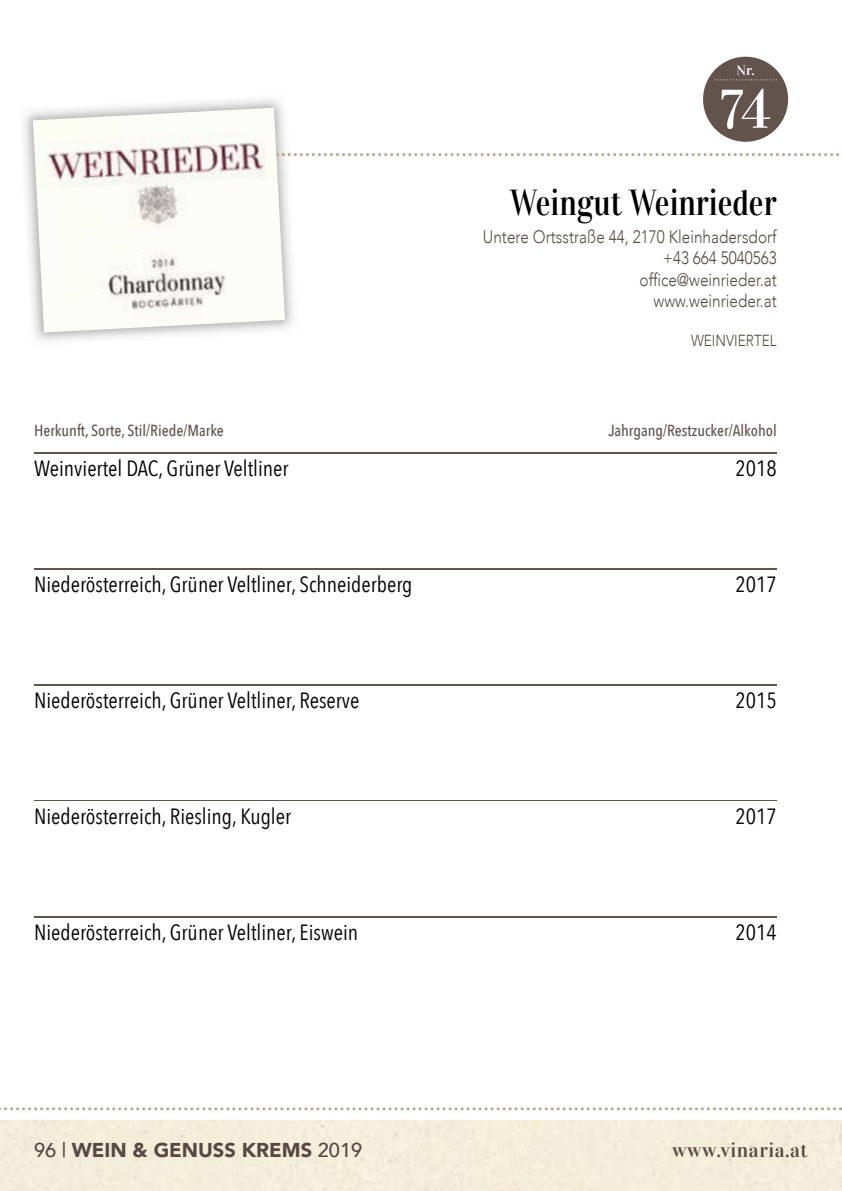
<style>
.page{position:relative;width:842px;height:1191px;background:#fff}
.page>*{position:absolute;margin:0;border:0;box-sizing:border-box;transform-origin:0 0}
.t1{font:54.6px "Vidaloka";color:#fff}
.t2{font:36px "Vidaloka";color:#000;scale:.85 1}
.t3{font:22px "Avenir Next Condensed";color:#000}
.t4{font:900 20px "Avenir";color:#564842}
.t5{font:20px "Vidaloka";letter-spacing:.03em;color:#564842}
.t6{font:300 18px/21.6px "Avenir";color:#564842;text-align:right;scale:.85 1}
.t7{font:500 16px "Avenir Next Condensed";color:#63534d}
.t8{font:300 16px "Avenir";color:#564842;scale:.85 1}
.t9{font:14px "Vidaloka";color:#fff}
.s1{font-weight:500}
</style>
<div class="page">
<svg style="left:0;top:1107px;width:842px;height:3px"></svg>
<div style="left:703px;top:57px;width:85px;height:85px;background:#63534d;border-radius:50%"></div>
<svg style="left:714px;top:79px;width:63px;height:1px"></svg>
<svg style="left:285px;top:153px;width:555px;height:3px"></svg>
<img style="left:33px;top:108px;width:252px;height:224px">
<hr style="left:34px;top:452px;width:743px;height:1px;background:#63534d">
<hr style="left:34px;top:568px;width:743px;height:1px;background:#63534d">
<hr style="left:34px;top:684px;width:743px;height:1px;background:#63534d">
<hr style="left:34px;top:800px;width:743px;height:1px;background:#63534d">
<hr style="left:34px;top:916px;width:743px;height:1px;background:#63534d">
<p class="t9" style="left:736px;top:61px;width:20px">Nr.</p>
<h1 class="t1" style="left:720px;top:76px;width:52px">74</h1>
<h2 class="t2" style="left:510px;top:181px;width:315px">Weingut Weinrieder</h2>
<p class="t6" style="left:483px;top:226px;width:347px">Untere Ortsstraße 44, 2170 Kleinhadersdorf +43 664 5040563<br>office@weinrieder.at<br>www.weinrieder.at</p>
<p class="t8" style="left:691px;top:331px;width:102px">WEINVIERTEL</p>
<p class="t7" style="left:34px;top:420px;width:191px">Herkunft, Sorte, Stil/Riede/Marke</p>
<p class="t7" style="left:608px;top:420px;width:170px">Jahrgang/Restzucker/Alkohol</p>
<p class="t3" style="left:34px;top:455px;width:256px">Weinviertel DAC, Grüner Veltliner</p>
<p class="t3" style="left:735px;top:455px;width:43px">2018</p>
<p class="t3" style="left:34px;top:571px;width:380px">Niederösterreich, Grüner Veltliner, Schneiderberg</p>
<p class="t3" style="left:735px;top:571px;width:43px">2017</p>
<p class="t3" style="left:34px;top:687px;width:327px">Niederösterreich, Grüner Veltliner, Reserve</p>
<p class="t3" style="left:735px;top:687px;width:43px">2015</p>
<p class="t3" style="left:34px;top:803px;width:259px">Niederösterreich, Riesling, Kugler</p>
<p class="t3" style="left:735px;top:803px;width:43px">2017</p>
<p class="t3" style="left:34px;top:919px;width:326px">Niederösterreich, Grüner Veltliner, Eiswein</p>
<p class="t3" style="left:735px;top:919px;width:43px">2014</p>
<p class="t4" style="left:34px;top:1132px;width:330px"><span class="s1">96 |</span> WEIN &amp; GENUSS KREMS <span class="s1">2019</span></p>
<p class="t5" style="left:672px;top:1138px;width:137px">www.vinaria.at</p>
</div>
